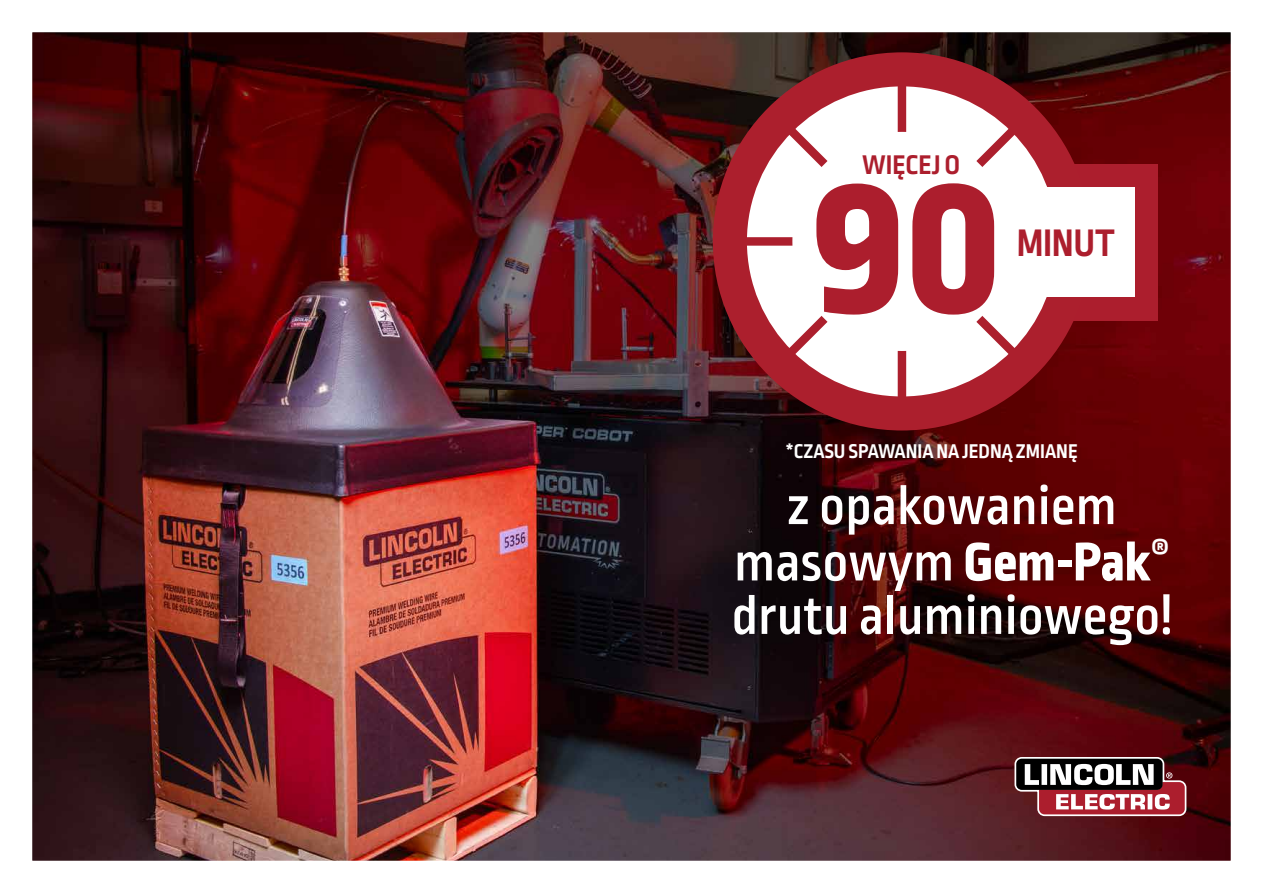
<style>
.page{position:relative;width:1263px;height:893px;background:#fff}
.page>*{position:absolute;margin:0;border:0;box-sizing:border-box;transform-origin:0 0}
.t1{font:800 210px "Ropa Sans Pro";color:#ac1e2d}
.t2{font:500 57px/54.9px "Ropa Sans Pro";color:#fff;text-align:center}
.t3{font:700 40.5px "Ropa Sans Pro";letter-spacing:-.01em;color:#ac1e2d}
.t4{font:700 28.5px "Ropa Sans Pro";color:#ac1e2d}
.t5{font:700 21px "Ropa Sans Pro";color:#fff}
.s1{font-weight:800}
</style>
<div class="page">
<img style="left:32px;top:32px;width:1199px;height:829px">
<div style="left:1062px;top:164px;width:96px;height:156px;background:#ac1e2d"></div>
<svg style="left:722px;top:61px;width:360px;height:361px"></svg>
<div style="left:792px;top:132px;width:219px;height:219px;background:#fff;border-radius:50%"></div>
<div style="left:992px;top:187px;width:143px;height:110px;background:#fff"></div>
<p class="t4" style="left:862px;top:149px;width:100px">WIĘCEJ O</p>
<h1 class="t1" style="left:811px;top:121px;width:192px">90</h1>
<p class="t3" style="left:1017px;top:220px;width:100px">MINUT</p>
<p class="t5" style="left:785px;top:439px;width:294px">*CZASU SPAWANIA NA JEDNĄ ZMIANĘ</p>
<p class="t2" style="left:731px;top:481px;width:442px">z opakowaniem masowym <span class="s1">Gem-Pak</span><sup>® </sup>drutu aluminiowego!</p>
</div>
